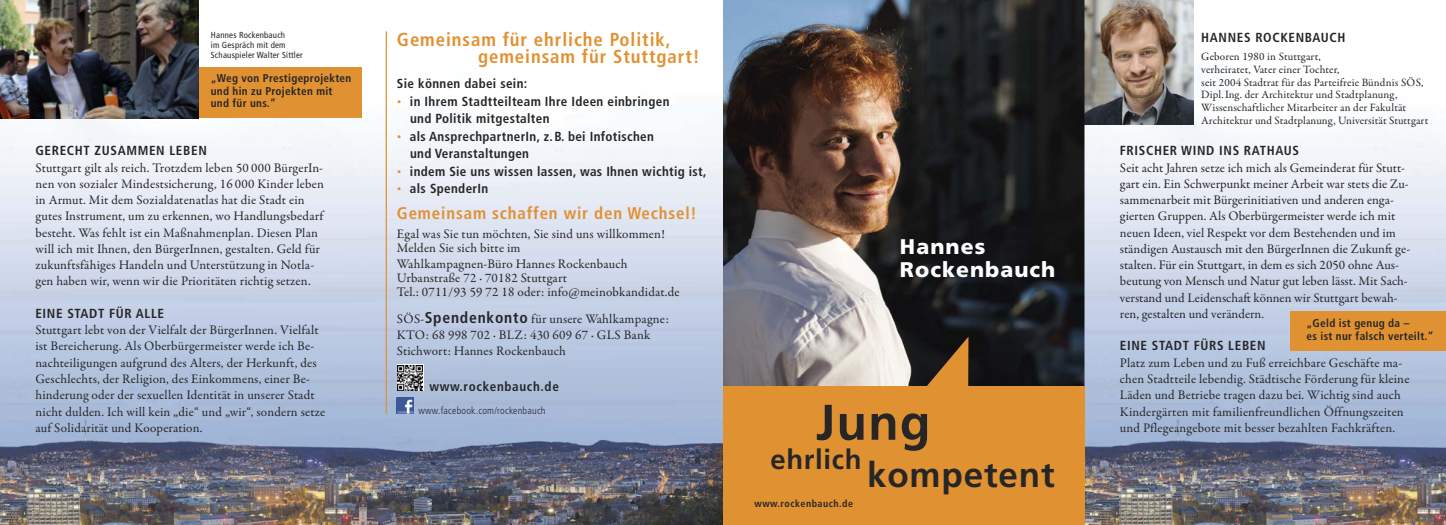
<style>
.page{position:relative;width:1446px;height:525px;background:#fff}
.page>*{position:absolute;margin:0;border:0;box-sizing:border-box;transform-origin:0 0}
.t1{font:700 50px "Frutiger";color:#272627}
.t2{font:700 35px "Frutiger";letter-spacing:.025em;color:#272627}
.t3{font:700 27.5px "Frutiger";letter-spacing:.025em;color:#272627}
.t4{font:900 21.25px/23.1px "Frutiger";letter-spacing:.05em;color:#fff}
.t5{font:700 condensed 18.75px/17.5px "Frutiger";letter-spacing:.05em;color:#e09132}
.t6{font:700 condensed 16.88px "Frutiger";letter-spacing:.05em;color:#e09132}
.t7{font:13.12px/16.2px "Garamond Premr Pro";letter-spacing:.01em;color:#272627}
.t8{font:700 condensed 13.12px "Frutiger";letter-spacing:.025em;color:#272627}
.t9{font:700 condensed 13.12px "Frutiger";letter-spacing:.05em;color:#272627}
.t10{font:11.25px/12.8px "Garamond Premr Pro";letter-spacing:.01em;color:#272627}
.t11{font:700 condensed 11.25px/12.5px "Frutiger";letter-spacing:.025em;color:#272627}
.t12{font:300 condensed 10px "Frutiger";letter-spacing:.025em;color:#272627}
.t13{font:700 condensed 10px "Frutiger";letter-spacing:.05em;color:#272627}
.t14{font:condensed 8.75px/10px "Frutiger";letter-spacing:.025em;color:#272627}
.s1{font-weight:900;font-stretch:normal;font-size:15.62px;color:#e09132}
.s2{font-family:"Frutiger";font-weight:700;font-stretch:condensed;font-size:15.62px}
</style>
<div class="page">
<img style="left:1084px;top:0;width:362px;height:524px">
<img style="left:1084px;top:0;width:109px;height:125px">
<img style="left:0;top:0;width:723px;height:524px">
<img style="left:723px;top:0;width:361px;height:386px">
<div style="left:723px;top:386px;width:361px;height:138px;background:#e09132"></div>
<svg style="left:908px;top:336px;width:60px;height:50px;background:#5c4224"></svg>
<hr style="left:386px;top:31px;width:1px;height:382px;background:#e09132">
<svg style="left:397px;top:364px;width:26px;height:27px"></svg>
<img style="left:398px;top:365px;width:25px;height:25px">
<img style="left:397px;top:397px;width:16px;height:17px">
<div style="left:194px;top:67px;width:167px;height:51px;background:#e09132"></div>
<img style="left:0;top:0;width:198px;height:118px">
<div style="left:1291px;top:311px;width:155px;height:39px;background:#e09132"></div>
<p class="t14" style="left:211px;top:31px;width:93px">Hannes Rockenbauch<br>im Gespräch mit dem<br>Schauspieler Walter Sittler</p>
<p class="t11" style="left:211px;top:73px;width:142px">„Weg von Prestigeprojekten und hin zu Projekten mit und für uns.”</p>
<p class="t9" style="left:35px;top:145px;width:173px">GERECHT ZUSAMMEN LEBEN</p>
<p class="t7" style="left:35px;top:160px;width:290px">Stuttgart gilt als reich. Trotzdem leben 50 000 BürgerIn&shy;nen von sozialer Mindestsicherung, 16 000 Kinder leben in Armut. Mit dem Sozialdatenatlas hat die Stadt ein gutes Instrument, um zu erkennen, wo Handlungsbedarf besteht. Was fehlt ist ein Maßnahmenplan. Diesen Plan will ich mit Ihnen, den BürgerInnen, gestalten. Geld für zukunftsfähiges Handeln und Unterstützung in Notla&shy;gen haben wir, wenn wir die Prioritäten richtig setzen.</p>
<p class="t9" style="left:35px;top:308px;width:130px">EINE STADT FÜR ALLE</p>
<p class="t7" style="left:35px;top:323px;width:291px">Stuttgart lebt von der Vielfalt der BürgerInnen. Vielfalt ist Bereicherung. Als Oberbürgermeister werde ich Be&shy;nachteiligungen aufgrund des Alters, der Herkunft, des Geschlechts, der Religion, des Einkommens, einer Be&shy;hinderung oder der sexuellen Identität in unserer Stadt nicht dulden. Ich will kein „die“ und „wir“, sondern setze auf Solidarität und Kooperation.</p>
<h3 class="t5" style="left:478px;top:32px;width:223px;text-indent:-81px">Gemeinsam für ehrliche Politik, gemeinsam für Stuttgart!</h3>
<p class="t8" style="left:397px;top:78px;width:132px">Sie können dabei sein:</p>
<p class="t8" style="left:397px;top:96px;width:274px"><span class="s1">·</span> in Ihrem Stadtteilteam Ihre Ideen einbringen</p>
<p class="t8" style="left:410px;top:113px;width:141px">und Politik mitgestalten</p>
<p class="t8" style="left:397px;top:131px;width:258px"><span class="s1">·</span> als AnsprechpartnerIn, z.B. bei Infotischen</p>
<p class="t8" style="left:410px;top:148px;width:121px">und Veranstaltungen</p>
<p class="t8" style="left:397px;top:166px;width:311px"><span class="s1">·</span> indem Sie uns wissen lassen, was Ihnen wichtig ist,</p>
<p class="t8" style="left:397px;top:183px;width:93px"><span class="s1">·</span> als SpenderIn</p>
<p class="t6" style="left:397px;top:207px;width:301px">Gemeinsam schaffen wir den Wechsel!</p>
<p class="t7" style="left:397px;top:228px;width:270px;line-height:13.8px">Egal was Sie tun möchten, Sie sind uns willkommen!<br>Melden Sie sich bitte im</p>
<p class="t7" style="left:397px;top:258px;width:284px;line-height:13.8px">Wahlkampagnen-Büro Hannes Rockenbauch<br>Urbanstraße 72 · 70182 Stuttgart<br>Tel.: 0711/93 59 72 18 oder: info@meinobkandidat.de</p>
<p class="t7" style="left:397px;top:311px;width:273px">SÖS-<span class="s2">Spendenkonto</span> für unsere Wahlkampagne:<br>KTO: 68 998 702 · BLZ: 430 609 67 · GLS Bank<br>Stichwort: Hannes Rockenbauch</p>
<p class="t9" style="left:429px;top:381px;width:131px">www.rockenbauch.de</p>
<p class="t12" style="left:418px;top:406px;width:129px">www.facebook.com/rockenbauch</p>
<h3 class="t4" style="left:900px;top:237px;width:157px">Hannes<br>Rockenbauch</h3>
<h1 class="t1" style="left:816px;top:402px;width:116px">Jung</h1>
<h3 class="t3" style="left:770px;top:447px;width:93px">ehrlich</h3>
<h2 class="t2" style="left:867px;top:461px;width:189px">kompetent</h2>
<p class="t13" style="left:754px;top:499px;width:100px">www.rockenbauch.de</p>
<p class="t9" style="left:1201px;top:32px;width:146px">HANNES ROCKENBAUCH</p>
<p class="t10" style="left:1201px;top:51px;width:229px">Geboren 1980 in Stuttgart,<br>verheiratet, Vater einer Tochter,<br>seit 2004 Stadtrat für das Parteifreie Bündnis SÖS, Dipl.Ing. der Architektur und Stadtplanung, Wissenschaftlicher Mitarbeiter an der Fakultät Architektur und Stadtplanung, Universität Stuttgart</p>
<p class="t9" style="left:1120px;top:145px;width:181px">FRISCHER WIND INS RATHAUS</p>
<p class="t7" style="left:1120px;top:160px;width:292px">Seit acht Jahren setze ich mich als Gemeinderat für Stutt&shy;gart ein. Ein Schwerpunkt meiner Arbeit war stets die Zu&shy;sammenarbeit mit Bürgerinitiativen und anderen enga&shy;gierten Gruppen. Als Oberbürgermeister werde ich mit neuen Ideen, viel Respekt vor dem Bestehenden und im ständigen Austausch mit den BürgerInnen die Zukunft ge&shy;stalten. Für ein Stuttgart, in dem es sich 2050 ohne Aus&shy;beutung von Mensch und Natur gut leben lässt. Mit Sach&shy;verstand und Leidenschaft können wir Stuttgart bewah&shy;ren, gestalten und verändern.</p>
<p class="t9" style="left:1120px;top:340px;width:147px">EINE STADT FÜRS LEBEN</p>
<p class="t7" style="left:1120px;top:355px;width:291px">Platz zum Leben und zu Fuß erreichbare Geschäfte ma&shy;chen Stadtteile lebendig. Städtische Förderung für kleine Läden und Betriebe tragen dazu bei. Wichtig sind auch Kindergärten mit familienfreundlichen Öffnungszeiten und Pflegeangebote mit besser bezahlten Fachkräften.</p>
<p class="t11" style="left:1306px;top:318px;width:129px">„Geld ist genug da –<br>es ist nur falsch verteilt.”</p>
</div>
